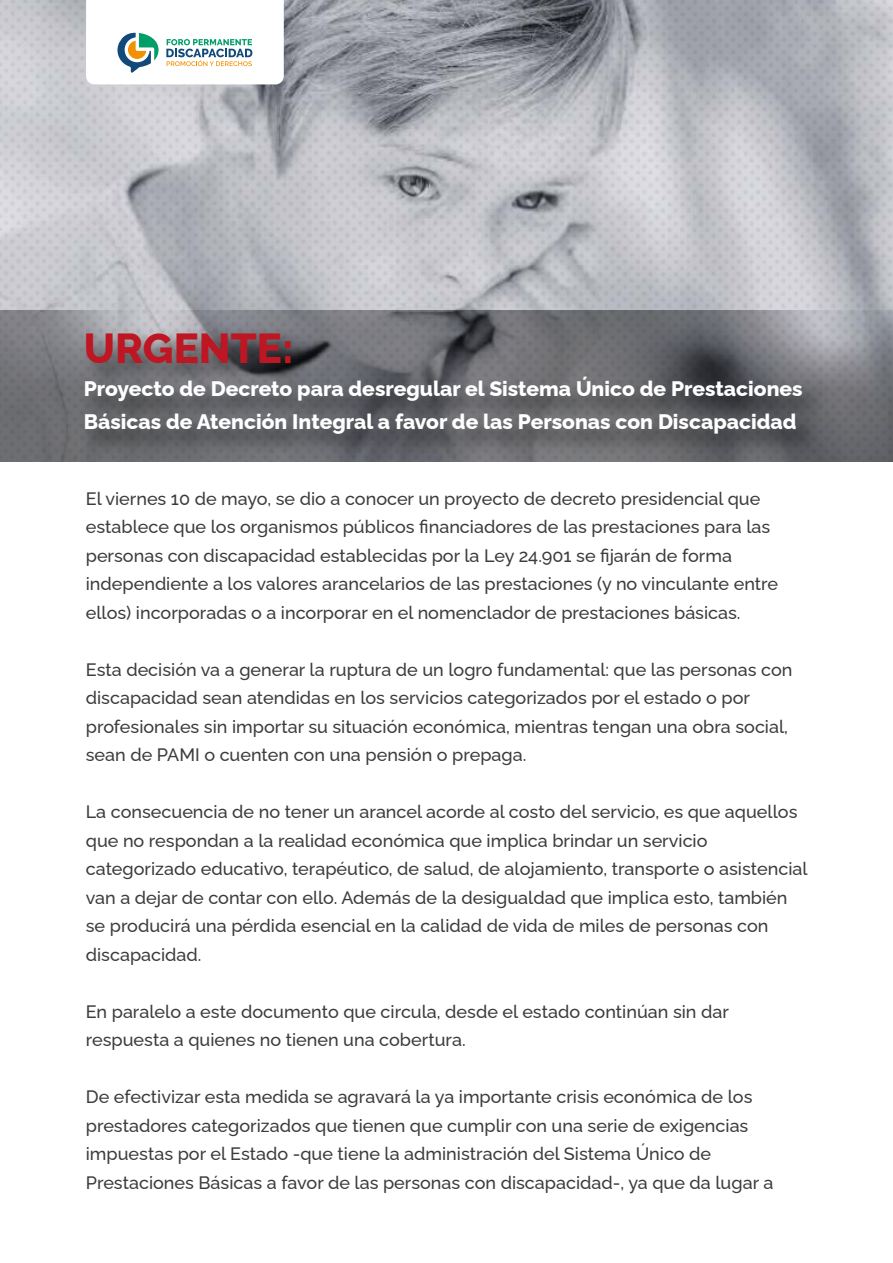
<style>
.page{position:relative;width:893px;height:1263px;background:#fff}
.page>*{position:absolute;margin:0;border:0;box-sizing:border-box;transform-origin:0 0}
.t1{font:800 42px "Raleway";color:#be1622}
.t2{font:800 21px/33px "Raleway";color:#fff}
.t3{font:500 18px/28.5px "Raleway";color:#3c3c3b}
</style>
<div class="page">
<img style="left:0;top:0;width:893px;height:462px">
<svg style="left:0;top:310px;width:893px;height:151px;background:#787a7e"></svg>
<img style="left:71px;top:315px;width:770px;height:147px">
<svg style="left:86px;top:0;width:198px;height:84px"></svg>
<h1 class="t1" style="left:84px;top:316px;width:211px">URGENTE:</h1>
<p class="t2" style="left:84px;top:370px;width:720px">Proyecto de Decreto para desregular el Sistema Único de Prestaciones<br>Básicas de Atención Integral a favor de las Personas con Discapacidad</p>
<p class="t3" style="left:86px;top:482px;width:694px">El viernes 10 de mayo, se dio a conocer un proyecto de decreto presidencial que establece que los organismos públicos financiadores de las prestaciones para las personas con discapacidad establecidas por la Ley 24.901 se fijarán de forma independiente a los valores arancelarios de las prestaciones (y no vinculante entre ellos) incorporadas o a incorporar en el nomenclador de prestaciones básicas.</p>
<p class="t3" style="left:86px;top:653px;width:708px">Esta decisión va a generar la ruptura de un logro fundamental: que las personas con discapacidad sean atendidas en los servicios categorizados por el estado o por profesionales sin importar su situación económica, mientras tengan una obra social, sean de PAMI o cuenten con una pensión o prepaga.</p>
<p class="t3" style="left:86px;top:796px;width:723px">La consecuencia de no tener un arancel acorde al costo del servicio, es que aquellos que no respondan a la realidad económica que implica brindar un servicio categorizado educativo, terapéutico, de salud, de alojamiento, transporte o asistencial van a dejar de contar con ello. Además de la desigualdad que implica esto, también se producirá una pérdida esencial en la calidad de vida de miles de personas con discapacidad.</p>
<p class="t3" style="left:86px;top:995px;width:645px">En paralelo a este documento que circula, desde el estado continúan sin dar respuesta a quienes no tienen una cobertura.</p>
<p class="t3" style="left:86px;top:1081px;width:689px">De efectivizar esta medida se agravará la ya importante crisis económica de los prestadores categorizados que tienen que cumplir con una serie de exigencias impuestas por el Estado -que tiene la administración del Sistema Único de Prestaciones Básicas a favor de las personas con discapacidad-, ya que da lugar a</p>
</div>
